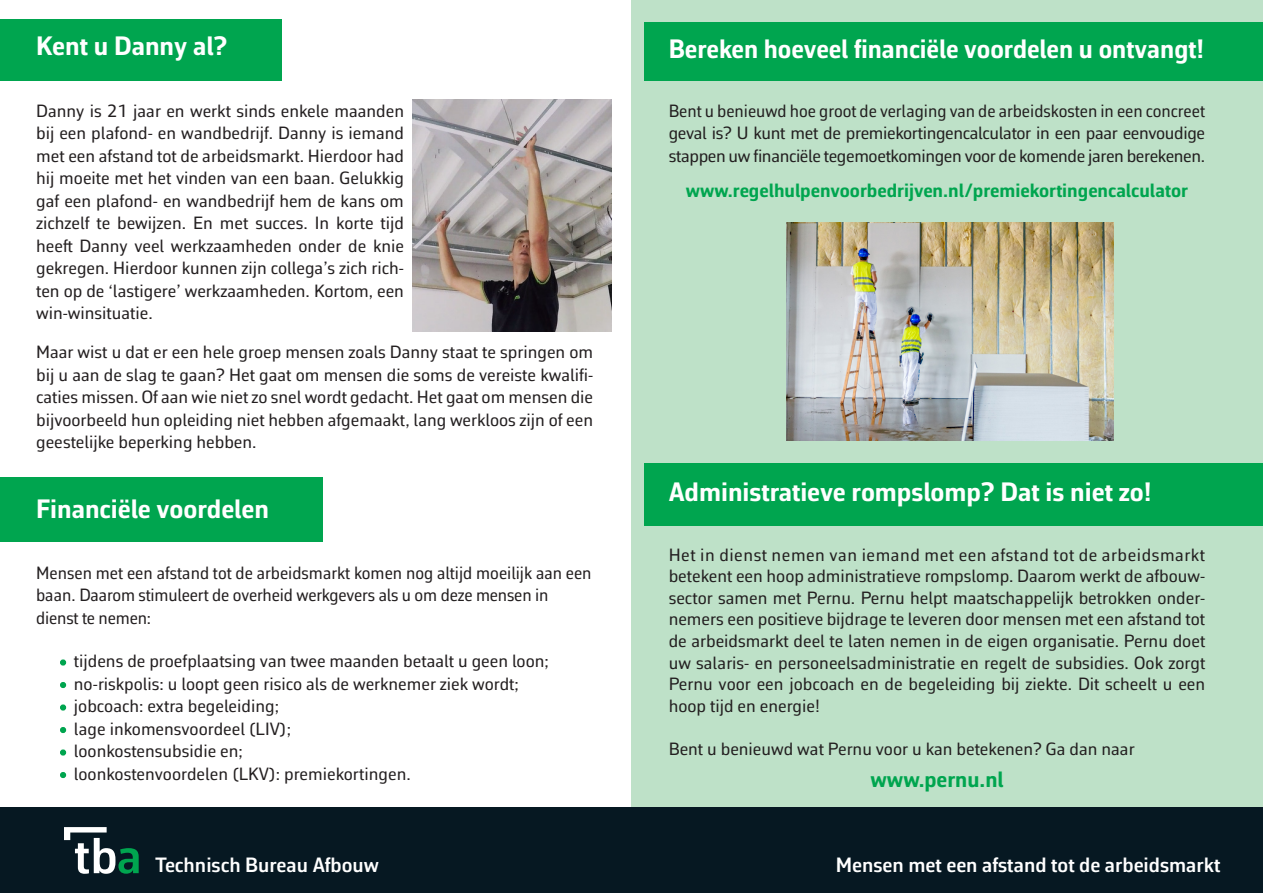
<style>
.page{position:relative;width:1263px;height:893px;background:#fff}
.page>*{position:absolute;margin:0;border:0;box-sizing:border-box;transform-origin:0 0}
.t1{font:700 27px "Corbeau Pro";color:#fff}
.t2{font:700 22.5px "Corbeau Pro";color:#00a54f}
.t3{font:600 21px "Corbeau Pro";color:#fff}
.t4{font:700 19.5px "Corbeau Pro";color:#00a54f}
.t5{font:18px/22.5px "Corbeau Pro";color:#231f20;text-align:justify}
.t6{font:18px/22.5px "Corbeau Pro";color:#231f20;scale:.96 1}
.t7{font:18px/22.5px "Corbeau Pro";letter-spacing:-.02em;color:#231f20}
.t8{font:18px "Corbeau Pro";letter-spacing:.03em;color:#231f20}
.s1{color:#00a54f}
</style>
<div class="page">
<div style="left:631px;top:0;width:631px;height:848px;background:#bee1c8"></div>
<div style="left:645px;top:463px;width:618px;height:63px;background:#00a54f"></div>
<div style="left:0;top:477px;width:322px;height:65px;background:#00a54f"></div>
<div style="left:0;top:19px;width:282px;height:62px;background:#00a54f"></div>
<div style="left:645px;top:22px;width:618px;height:59px;background:#00a54f"></div>
<div style="left:0;top:807px;width:1263px;height:86px;background:#061822"></div>
<svg style="left:64px;top:827px;width:75px;height:47px"></svg>
<div style="left:60px;top:659px;width:6px;height:7px;border:3px solid #00a54f;border-radius:50%"></div>
<svg style="left:60px;top:682px;width:6px;height:6px"></svg>
<div style="left:60px;top:704px;width:6px;height:7px;border:3px solid #00a54f;border-radius:50%"></div>
<svg style="left:60px;top:727px;width:6px;height:6px"></svg>
<div style="left:60px;top:749px;width:6px;height:7px;border:3px solid #00a54f;border-radius:50%"></div>
<svg style="left:60px;top:772px;width:6px;height:6px"></svg>
<img style="left:412px;top:100px;width:199px;height:231px">
<img style="left:786px;top:222px;width:327px;height:218px">
<p class="t1" style="left:36px;top:28px;width:193px">Kent u Danny al?</p>
<p class="t5" style="left:36px;top:99px;width:369px">Danny is 21 jaar en werkt sinds enkele maanden bij een plafond- en wandbedrijf. Danny is iemand met een afstand tot de arbeidsmarkt. Hierdoor had hij moeite met het vinden van een baan. Gelukkig gaf een plafond- en wandbedrijf hem de kans om zichzelf te bewijzen. En met succes. In korte tijd heeft Danny veel werkzaamheden onder de knie gekregen. Hierdoor kunnen zijn collega’s zich rich&shy;ten op de ‘lastigere’ werkzaamheden. Kortom, een win-winsituatie.</p>
<p class="t5" style="left:36px;top:341px;width:559px">Maar wist u dat er een hele groep mensen zoals Danny staat te springen om bij u aan de slag te gaan? Het gaat om mensen die soms de vereiste kwalifi&shy;caties missen. Of aan wie niet zo snel wordt gedacht. Het gaat om mensen die bijvoorbeeld hun opleiding niet hebben afgemaakt, lang werkloos zijn of een geestelijke beperking hebben.</p>
<p class="t1" style="left:36px;top:491px;width:234px">Financiële voordelen</p>
<p class="t6" style="left:36px;top:561px;width:580px">Mensen met een afstand tot de arbeidsmarkt komen nog altijd moeilijk aan een</p>
<p class="t6" style="left:36px;top:583px;width:535px">baan. Daarom stimuleert de overheid werkgevers als u om deze mensen in dienst te nemen:</p>
<p class="t5" style="left:60px;top:649px;width:490px"><span class="s1">•</span> tijdens de proefplaatsing van twee maanden betaalt u geen loon;</p>
<p class="t5" style="left:60px;top:672px;width:460px"><span class="s1">•</span> no-riskpolis: u loopt geen risico als de werknemer ziek wordt;</p>
<p class="t5" style="left:60px;top:694px;width:220px"><span class="s1">•</span> jobcoach: extra begeleiding;</p>
<p class="t5" style="left:60px;top:717px;width:232px"><span class="s1">•</span> lage inkomensvoordeel (LIV);</p>
<p class="t5" style="left:60px;top:739px;width:184px"><span class="s1">•</span> loonkostensubsidie en;</p>
<p class="t5" style="left:60px;top:762px;width:352px"><span class="s1">•</span> loonkostenvoordelen (LKV): premiekortingen.</p>
<p class="t1" style="left:669px;top:31px;width:537px">Bereken hoeveel financiële voordelen u ontvangt!</p>
<p class="t6" style="left:669px;top:99px;width:560px">Bent u benieuwd hoe groot de verlaging van de arbeidskosten in een concreet</p>
<p class="t7" style="left:669px;top:122px;width:538px">geval is? U kunt met de premiekortingencalculator in een paar eenvoudige stappen uw financiële tegemoetkomingen voor de komende jaren berekenen.</p>
<p class="t4" style="left:686px;top:178px;width:504px">www.regelhulpenvoorbedrijven.nl/premiekortingencalculator</p>
<p class="t1" style="left:669px;top:474px;width:485px">Administratieve rompslomp? Dat is niet zo!</p>
<p class="t8" style="left:669px;top:542px;width:538px">Het in dienst nemen van iemand met een afstand tot de arbeidsmarkt</p>
<p class="t5" style="left:669px;top:565px;width:538px;line-height:21.6px">betekent een hoop administratieve rompslomp. Daarom werkt de afbouw&shy;sector samen met Pernu. Pernu helpt maatschappelijk betrokken onder&shy;nemers een positieve bijdrage te leveren door mensen met een afstand tot de arbeidsmarkt deel te laten nemen in de eigen organisatie. Pernu doet uw salaris- en personeelsadministratie en regelt de subsidies. Ook zorgt Pernu voor een jobcoach en de begeleiding bij ziekte. Dit scheelt u een hoop tijd en energie!</p>
<p class="t5" style="left:669px;top:737px;width:467px">Bent u benieuwd wat Pernu voor u kan betekenen? Ga dan naar</p>
<p class="t2" style="left:870px;top:764px;width:135px">www.pernu.nl</p>
<p class="t3" style="left:155px;top:851px;width:225px">Technisch Bureau Afbouw</p>
<p class="t3" style="left:836px;top:851px;width:386px">Mensen met een afstand tot de arbeidsmarkt</p>
</div>
